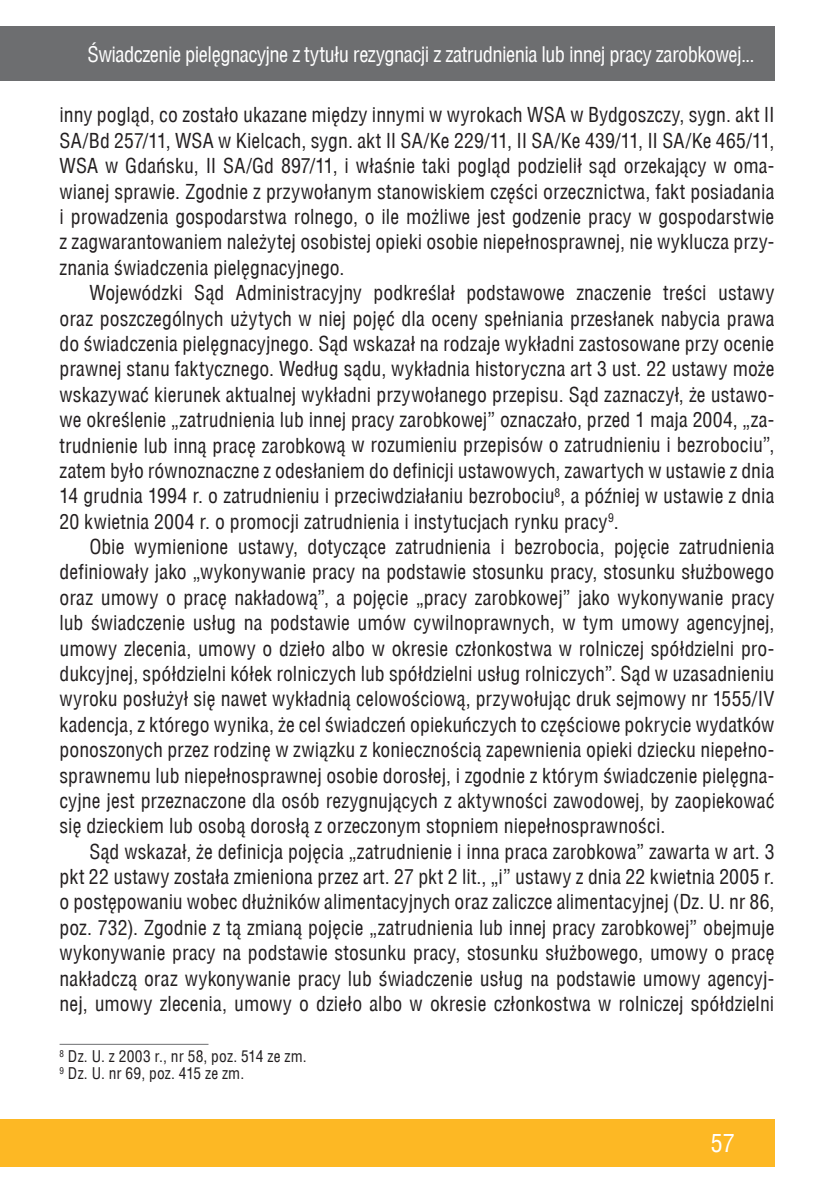
<style>
.page{position:relative;width:834px;height:1191px;background:#fff}
.page>*{position:absolute;margin:0;border:0;box-sizing:border-box;transform-origin:0 0}
.t1{font:24.5px "Switzerland Condensed";color:#fff}
.t2{font:21px "Switzerland Condensed";letter-spacing:-.03em;color:#fff}
.t3{font:20.12px/25.4px "Switzerland Condensed";letter-spacing:.005em;color:#231f20;text-align:justify}
.t4{font:15.75px/17.5px "Switzerland Condensed";letter-spacing:.015em;color:#231f20}
</style>
<div class="page">
<div style="left:0;top:1119px;width:774px;height:47px;background:#fdb824"></div>
<div style="left:0;top:26px;width:774px;height:55px;background:#6d6e70"></div>
<hr style="left:60px;top:1043px;width:148px;height:1px;background:#6d6e70">
<p class="t2" style="left:87px;top:42px;width:668px">Świadczenie pielęgnacyjne z tytułu rezygnacji z zatrudnienia lub innej pracy zarobkowej...</p>
<p class="t3" style="left:60px;top:102px;width:716px">inny pogląd, co zostało ukazane między innymi w wyrokach WSA w Bydgoszczy, sygn. akt II SA/Bd 257/11, WSA w Kielcach, sygn. akt II SA/Ke 229/11, II SA/Ke 439/11, II SA/Ke 465/11, WSA w Gdańsku, II SA/Gd 897/11, i właśnie taki pogląd podzielił sąd orzekający w oma&shy;wianej sprawie. Zgodnie z przywołanym stanowiskiem części orzecznictwa, fakt posiadania i prowadzenia gospodarstwa rolnego, o ile możliwe jest godzenie pracy w gospodarstwie z zagwarantowaniem należytej osobistej opieki osobie niepełnosprawnej, nie wyklucza przy&shy;znania świadczenia pielęgnacyjnego.</p>
<p class="t3" style="left:60px;top:280px;width:716px;text-indent:30px">Wojewódzki Sąd Administracyjny podkreślał podstawowe znaczenie treści ustawy oraz poszczególnych użytych w niej pojęć dla oceny spełniania przesłanek nabycia prawa do świadczenia pielęgnacyjnego. Sąd wskazał na rodzaje wykładni zastosowane przy ocenie prawnej stanu faktycznego. Według sądu, wykładnia historyczna art 3 ust. 22 ustawy może wskazywać kierunek aktualnej wykładni przywołanego przepisu. Sąd zaznaczył, że ustawo&shy;we określenie „zatrudnienia lub innej pracy zarobkowej” oznaczało, przed 1 maja 2004, „za&shy;trudnienie lub inną pracę zarobkową w rozumieniu przepisów o zatrudnieniu i bezrobociu”, zatem było równoznaczne z odesłaniem do definicji ustawowych, zawartych w ustawie z dnia 14 grudnia 1994 r. o zatrudnieniu i przeciwdziałaniu bezrobociu<sup>8</sup>, a później w ustawie z dnia 20 kwietnia 2004 r. o promocji zatrudnienia i instytucjach rynku pracy<sup>9</sup>.</p>
<p class="t3" style="left:60px;top:534px;width:716px;text-indent:30px">Obie wymienione ustawy, dotyczące zatrudnienia i bezrobocia, pojęcie zatrudnienia definiowały jako „wykonywanie pracy na podstawie stosunku pracy, stosunku służbowego oraz umowy o pracę nakładową”, a pojęcie „pracy zarobkowej” jako wykonywanie pracy lub świadczenie usług na podstawie umów cywilnoprawnych, w tym umowy agencyjnej, umowy zlecenia, umowy o dzieło albo w okresie członkostwa w rolniczej spółdzielni pro&shy;dukcyjnej, spółdzielni kółek rolniczych lub spółdzielni usług rolniczych”. Sąd w uzasadnieniu wyroku posłużył się nawet wykładnią celowościową, przywołując druk sejmowy nr 1555/IV kadencja, z którego wynika, że cel świadczeń opiekuńczych to częściowe pokrycie wydatków ponoszonych przez rodzinę w związku z koniecznością zapewnienia opieki dziecku niepełno&shy;sprawnemu lub niepełnosprawnej osobie dorosłej, i zgodnie z którym świadczenie pielęgna&shy;cyjne jest przeznaczone dla osób rezygnujących z aktywności zawodowej, by zaopiekować się dzieckiem lub osobą dorosłą z orzeczonym stopniem niepełnosprawności.</p>
<p class="t3" style="left:60px;top:838px;width:716px;text-indent:30px">Sąd wskazał, że definicja pojęcia „zatrudnienie i inna praca zarobkowa” zawarta w art. 3 pkt 22 ustawy została zmieniona przez art. 27 pkt 2 lit., „i” ustawy z dnia 22 kwietnia 2005 r. o postępowaniu wobec dłużników alimentacyjnych oraz zaliczce alimentacyjnej (Dz. U. nr 86, poz. 732). Zgodnie z tą zmianą pojęcie „zatrudnienia lub innej pracy zarobkowej” obejmuje wykonywanie pracy na podstawie stosunku pracy, stosunku służbowego, umowy o pracę nakładczą oraz wykonywanie pracy lub świadczenie usług na podstawie umowy agencyj&shy;nej, umowy zlecenia, umowy o dzieło albo w okresie członkostwa w rolniczej spółdzielni</p>
<p class="t4" style="left:60px;top:1047px;width:248px"><sup>8</sup> Dz. U. z 2003 r., nr 58, poz. 514 ze zm.<br><sup>9</sup> Dz. U. nr 69, poz. 415 ze zm.</p>
<p class="t1" style="left:710px;top:1129px;width:26px">57</p>
</div>
